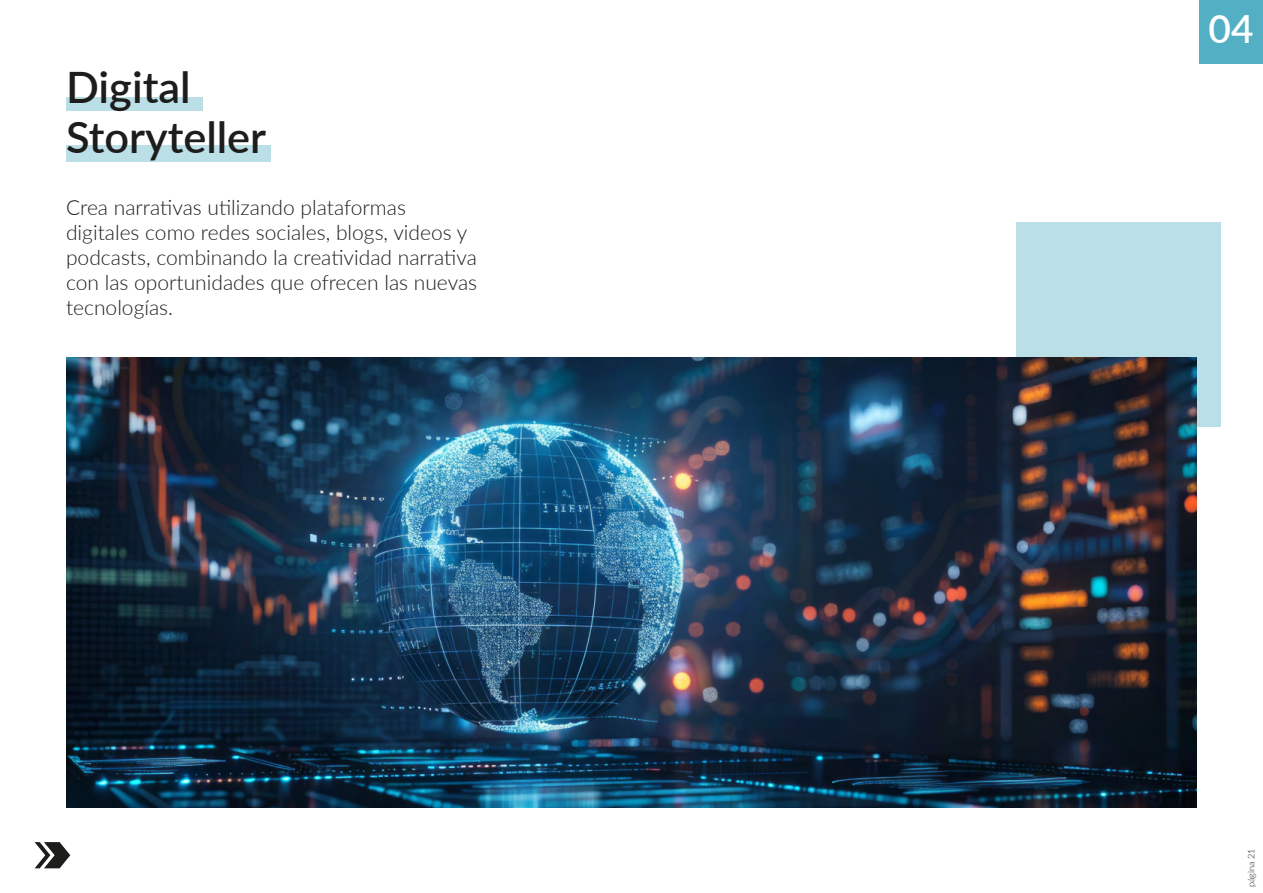
<style>
.page{position:relative;width:1263px;height:893px;background:#fff}
.page>*{position:absolute;margin:0;border:0;box-sizing:border-box;transform-origin:0 0}
.t1{font:600 43.35px/50.6px "Lato";color:#1d1d1b}
.t2{font:600 38.85px "Lato";color:#fff}
.t3{font:300 21px/25.2px "Lato";color:#1d1d1b}
.t4{font:300 9.15px "Lato";color:#1d1d1b}
</style>
<div class="page">
<div style="left:66px;top:98px;width:137px;height:13px;background:#bbdfe7"></div>
<div style="left:66px;top:145px;width:204px;height:17px;background:#bbdfe7"></div>
<div style="left:1016px;top:222px;width:205px;height:205px;background:#bbdfe7"></div>
<img style="left:66px;top:357px;width:1131px;height:451px">
<div style="left:1199px;top:0;width:64px;height:64px;background:#53afc4"></div>
<svg style="left:35px;top:842px;width:35px;height:26px"></svg>
<h1 class="t1" style="left:66px;top:60px;width:202px">Digital<br>Storyteller</h1>
<p class="t3" style="left:66px;top:194px;width:413px">Crea narrativas utilizando plataformas digitales como redes sociales, blogs, videos y podcasts, combinando la creatividad narrativa con las oportunidades que ofrecen las nuevas tecnologías.</p>
<h2 class="t2" style="left:1208px;top:1px;width:47px">04</h2>
<p class="t4" style="left:1245px;top:887px;width:40px;rotate:-90deg">página 21</p>
</div>
